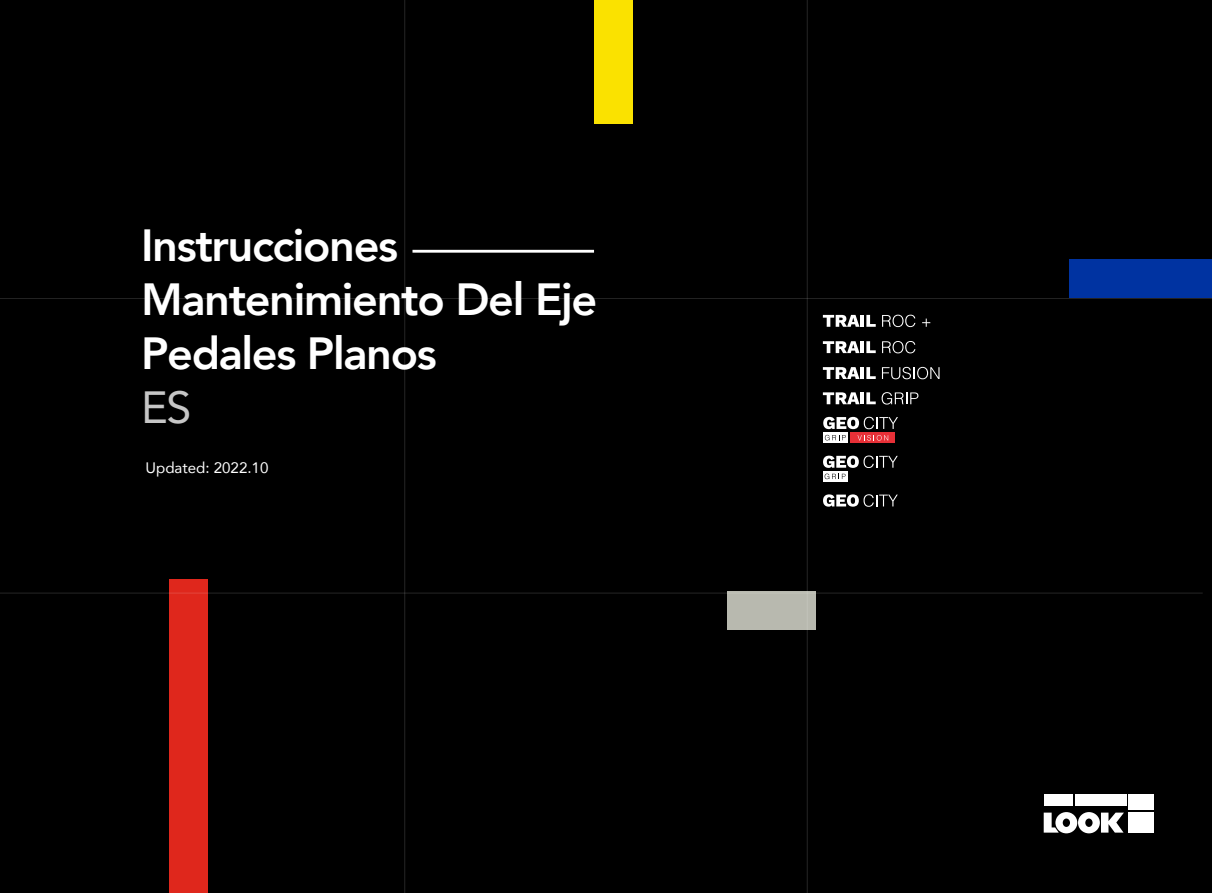
<style>
.page{position:relative;width:1212px;height:893px;background:#000}
.page>*{position:absolute;margin:0;border:0;box-sizing:border-box;transform-origin:0 0}
.t1{font:800 45px/54px "Avenir";letter-spacing:-.03em;color:#fff}
.t2{font:45px "Avenir";color:#c6c6c6}
.t3{font:15.15px "Avenir";color:#fff}
</style>
<div class="page">
<hr style="left:412px;top:250px;width:182px;height:3px;background:#fff">
<div style="left:1069px;top:260px;width:143px;height:38px;background:#0033a1"></div>
<div style="left:727px;top:591px;width:89px;height:38px;background:#b8b9af"></div>
<div style="left:169px;top:580px;width:38px;height:313px;background:#df271c"></div>
<div style="left:595px;top:0;width:38px;height:123px;background:#fae200"></div>
<div style="left:1043px;top:795px;width:29px;height:11px;background:#fff"></div>
<div style="left:1075px;top:795px;width:51px;height:11px;background:#fff"></div>
<div style="left:1128px;top:795px;width:26px;height:15px;background:#fff"></div>
<div style="left:1128px;top:813px;width:26px;height:20px;background:#fff"></div>
<svg style="left:1044px;top:812px;width:80px;height:21px"></svg>
<hr style="left:0;top:298px;width:1212px;height:1px;background:#fff">
<hr style="left:0;top:593px;width:1203px;height:1px;background:#fff">
<hr style="left:807px;top:0;width:1px;height:893px;background:#fff">
<hr style="left:404px;top:0;width:1px;height:893px;background:#fff">
<svg style="left:823px;top:417px;width:75px;height:12px"></svg>
<div style="left:823px;top:432px;width:24px;height:11px;background:#fff"></div>
<svg style="left:825px;top:435px;width:21px;height:5px"></svg>
<svg style="left:823px;top:455px;width:75px;height:13px"></svg>
<svg style="left:823px;top:494px;width:75px;height:13px"></svg>
<svg style="left:823px;top:471px;width:24px;height:11px"></svg>
<svg style="left:825px;top:474px;width:20px;height:5px"></svg>
<svg style="left:823px;top:315px;width:36px;height:12px"></svg>
<hr style="left:860px;top:315px;width:4px;height:12px;background:#fff">
<svg style="left:866px;top:315px;width:10px;height:12px"></svg>
<svg style="left:882px;top:315px;width:33px;height:12px"></svg>
<svg style="left:922px;top:319px;width:8px;height:8px"></svg>
<svg style="left:823px;top:341px;width:36px;height:12px"></svg>
<hr style="left:860px;top:341px;width:4px;height:12px;background:#fff">
<svg style="left:866px;top:341px;width:10px;height:12px"></svg>
<svg style="left:882px;top:341px;width:33px;height:12px"></svg>
<svg style="left:823px;top:367px;width:36px;height:12px"></svg>
<hr style="left:860px;top:367px;width:4px;height:12px;background:#fff">
<svg style="left:866px;top:367px;width:10px;height:12px"></svg>
<svg style="left:882px;top:367px;width:57px;height:12px"></svg>
<svg style="left:823px;top:392px;width:36px;height:12px"></svg>
<hr style="left:860px;top:392px;width:4px;height:12px;background:#fff">
<svg style="left:866px;top:392px;width:52px;height:13px"></svg>
<div style="left:850px;top:433px;width:45px;height:10px;background:#e73037"></div>
<svg style="left:857px;top:435px;width:31px;height:6px"></svg>
<p class="t1" style="left:141px;top:219px;width:458px">Instrucciones<br>Mantenimiento Del Eje<br>Pedales Planos</p>
<p class="t2" style="left:141px;top:372px;width:52px">ES</p>
<p class="t3" style="left:145px;top:455px;width:124px">Updated: 2022.10</p>
</div>
